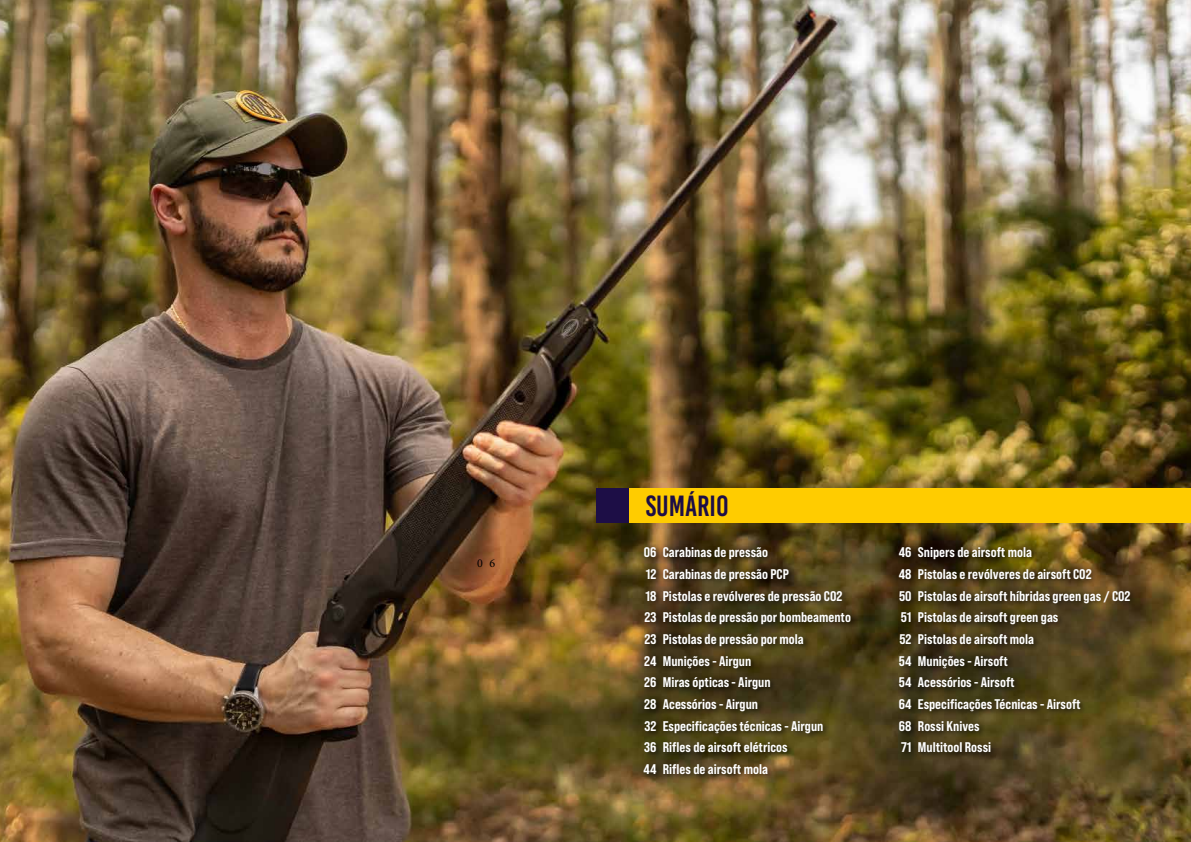
<style>
.page{position:relative;width:1191px;height:842px;background:#fff}
.page>*{position:absolute;margin:0;border:0;box-sizing:border-box;transform-origin:0 0}
.t1{font:29.2px "Bebas Kai";color:#1d0e46}
.t2{font:14px/21.7px "Bebas Neue Pro Sm E Eb";color:#fff}
.t3{font:12px "Minion Pro";color:#000}
</style>
<div class="page">
<img style="left:0;top:0;width:1191px;height:842px">
<div style="left:659px;top:544px;width:199px;height:237px;background:#000;opacity:.75"></div>
<div style="left:914px;top:544px;width:223px;height:216px;background:#000;opacity:.75"></div>
<div style="left:895px;top:544px;width:23px;height:215px;background:#000;opacity:.75"></div>
<div style="left:641px;top:544px;width:22px;height:237px;background:#000;opacity:.75"></div>
<svg style="left:596px;top:488px;width:33px;height:34px"></svg>
<div style="left:629px;top:488px;width:562px;height:34px;background:#fc0"></div>
<p class="t3" style="left:477px;top:555px;width:19px">0 6</p>
<h1 class="t1" style="left:646px;top:490px;width:84px">SUMÁRIO</h1>
<p class="t2" style="left:643px;top:541px;width:14px;text-align:justify">06<br>12<br>18<br>23<br>23<br>24<br>26<br>28<br>32<br>36<br>44</p>
<p class="t2" style="left:663px;top:541px;width:190px">Carabinas de pressão<br>Carabinas de pressão PCP<br>Pistolas e revólveres de pressão CO2<br>Pistolas de pressão por bombeamento<br>Pistolas de pressão por mola<br>Munições - Airgun<br>Miras ópticas - Airgun<br>Acessórios - Airgun<br>Especificações técnicas - Airgun<br>Rifles de airsoft elétricos<br>Rifles de airsoft mola</p>
<p class="t2" style="left:918px;top:541px;width:214px">Snipers de airsoft mola<br>Pistolas e revólveres de airsoft CO2<br>Pistolas de airsoft híbridas green gas / CO2<br>Pistolas de airsoft green gas<br>Pistolas de airsoft mola<br>Munições - Airsoft<br>Acessórios - Airsoft<br>Especificações Técnicas - Airsoft<br>Rossi Knives<br>Multitool Rossi</p>
<p class="t2" style="left:898px;top:541px;width:14px;text-align:justify">46<br>48<br>50<br>51<br>52<br>54<br>54<br>64<br>68<br>71</p>
</div>
